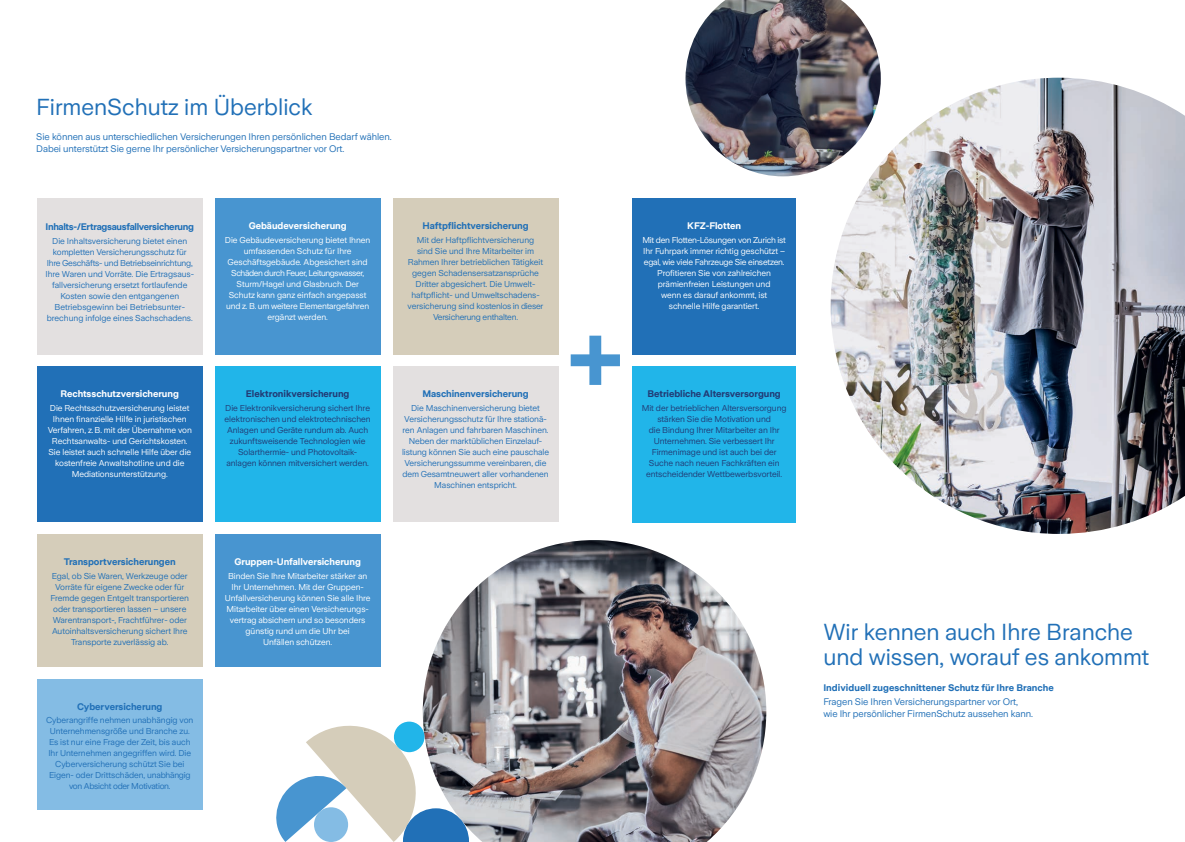
<style>
.page{position:relative;width:1185px;height:842px;background:#fff}
.page>*{position:absolute;margin:0;border:0;box-sizing:border-box;transform-origin:0 0}
.t1{font:23px/25px "Zurich Sans";color:#2170b7}
.t2{font:9.5px/12px "Zurich Sans";letter-spacing:-.005em;color:#2170b7}
.t3{font:700 9.5px "Zurich Sans";letter-spacing:-.005em;color:#2170b7}
.t4{font:700 9.5px "Zurich Sans";letter-spacing:-.005em;color:#fff}
.t5{font:700 9.5px "Zurich Sans";letter-spacing:-.005em;color:#213b75}
.t6{font:700 9.5px "Zurich Sans";letter-spacing:-.035em;color:#2170b7}
.t7{font:8.5px/11px "Zurich Sans";letter-spacing:-.005em;color:#2170b7;text-align:center}
.t8{font:8.5px/11px "Zurich Sans";letter-spacing:-.005em;color:#fff;text-align:center}
.t9{font:8.5px/11px "Zurich Sans";letter-spacing:-.005em;color:#213b75;text-align:center}
</style>
<div class="page">
<div style="left:37px;top:198px;width:166px;height:156px;background:#e3e0e0"></div>
<div style="left:215px;top:198px;width:166px;height:156px;background:#4895d0"></div>
<div style="left:37px;top:534px;width:166px;height:132px;background:#d5cdba"></div>
<div style="left:215px;top:534px;width:166px;height:132px;background:#4895d0"></div>
<div style="left:37px;top:679px;width:166px;height:130px;background:#84bce4"></div>
<div style="left:215px;top:366px;width:166px;height:156px;background:#21b5e9"></div>
<div style="left:393px;top:366px;width:165px;height:156px;background:#e3e0e0"></div>
<div style="left:393px;top:198px;width:165px;height:156px;background:#d5cdba"></div>
<div style="left:37px;top:366px;width:166px;height:156px;background:#2170b7"></div>
<svg style="left:571px;top:336px;width:49px;height:49px"></svg>
<div style="left:632px;top:198px;width:164px;height:156px;background:#2170b7"></div>
<div style="left:632px;top:366px;width:164px;height:156px;background:#21b5e9"></div>
<img style="left:423px;top:540px;width:343px;height:302px">
<img style="left:685px;top:0;width:196px;height:176px">
<img style="left:831px;top:78px;width:354px;height:456px">
<svg style="left:276px;top:718px;width:193px;height:124px"></svg>
<div style="left:314px;top:807px;width:34px;height:35px;background:#84bce4;border-radius:50%"></div>
<div style="left:394px;top:722px;width:30px;height:30px;background:#21b5e9;border-radius:50%"></div>
<h1 class="t1" style="left:36px;top:95px;width:278px">FirmenSchutz im Überblick</h1>
<p class="t2" style="left:36px;top:131px;width:357px">Sie können aus unterschiedlichen Versicherungen Ihren persönlichen Bedarf wählen.<br>Dabei unterstützt Sie gerne Ihr persönlicher Versicherungspartner vor Ort.</p>
<p class="t6" style="left:46px;top:222px;width:150px">Inhalts-/Ertragsausfallversicherung</p>
<p class="t7" style="left:45px;top:236px;width:150px">Die Inhaltsversicherung bietet einen kompletten Versicherungsschutz für Ihre Geschäfts- und Betriebseinrichtung, Ihre Waren und Vorräte. Die Ertragsaus&shy;fallversicherung ersetzt fortlaufende Kosten sowie den entgangenen Betriebsgewinn bei Betriebsunter&shy;brechung infolge eines Sachschadens.</p>
<p class="t4" style="left:61px;top:389px;width:120px">Rechtsschutzversicherung</p>
<p class="t8" style="left:48px;top:403px;width:146px">Die Rechtsschutzversicherung leistet Ihnen finanzielle Hilfe in juristischen Verfahren, z.B. mit der Übernahme von Rechtsanwalts- und Gerichtskosten.<br>Sie leistet auch schnelle Hilfe über die kostenfreie Anwaltshotline und die Mediationsunterstützung.</p>
<p class="t4" style="left:249px;top:221px;width:99px">Gebäudeversicherung</p>
<p class="t8" style="left:225px;top:235px;width:147px">Die Gebäudeversicherung bietet Ihnen umfassenden Schutz für Ihre Geschäftsgebäude. Abgesichert sind Schäden durch Feuer, Leitungswasser, Sturm/Hagel und Glasbruch. Der Schutz kann ganz einfach angepasst und z. B. um weitere Elementargefahren ergänzt werden.</p>
<p class="t5" style="left:246px;top:389px;width:105px">Elektronikversicherung</p>
<p class="t9" style="left:225px;top:403px;width:148px">Die Elektronikversicherung sichert Ihre elektronischen und elektrotechnischen Anlagen und Geräte rundum ab. Auch zukunftsweisende Technologien wie Solarthermie- und Photovoltaik&shy;anlagen können mitversichert werden.</p>
<p class="t3" style="left:422px;top:221px;width:108px">Haftpflichtversicherung</p>
<p class="t7" style="left:408px;top:235px;width:137px">Mit der Haftpflichtversicherung<br>sind Sie und Ihre Mitarbeiter im Rahmen Ihrer betrieblichen Tätigkeit gegen Schadensersatzansprüche Dritter abgesichert. Die Umwelt&shy;haftpflicht- und Umweltschadens&shy;versicherung sind kostenlos in dieser Versicherung enthalten.</p>
<p class="t3" style="left:422px;top:389px;width:108px">Maschinenversicherung</p>
<p class="t7" style="left:402px;top:403px;width:149px">Die Maschinenversicherung bietet Versicherungsschutz für Ihre stationä&shy;ren Anlagen und fahrbaren Maschinen.<br>Neben der marktüblichen Einzelauf&shy;listung können Sie auch eine pauschale Versicherungssumme vereinbaren, die dem Gesamtneuwert aller vorhandenen Maschinen entspricht.</p>
<p class="t3" style="left:64px;top:557px;width:113px">Transportversicherungen</p>
<p class="t7" style="left:50px;top:571px;width:140px">Egal, ob Sie Waren, Werkzeuge oder Vorräte für eigene Zwecke oder für Fremde gegen Entgelt transportieren oder transportieren lassen – unsere Warentransport-, Frachtführer- oder Autoinhaltsversicherung sichert Ihre Transporte zuverlässig ab.</p>
<p class="t3" style="left:77px;top:701px;width:87px">Cyberversicherung</p>
<p class="t7" style="left:46px;top:715px;width:149px">Cyberangriffe nehmen unabhängig von Unternehmensgröße und Branche zu.<br>Es ist nur eine Frage der Zeit, bis auch Ihr Unternehmen angegriffen wird. Die Cyberversicherung schützt Sie bei Eigen- oder Drittschäden, unabhängig von Absicht oder Motivation.</p>
<p class="t4" style="left:234px;top:557px;width:128px">Gruppen-Unfallversicherung</p>
<p class="t8" style="left:225px;top:571px;width:147px">Binden Sie Ihre Mitarbeiter stärker an Ihr Unternehmen. Mit der Gruppen-Unfallversicherung können Sie alle Ihre Mitarbeiter über einen Versicherungs&shy;vertrag absichern und so besonders günstig rund um die Uhr bei<br>Unfällen schützen.</p>
<p class="t4" style="left:687px;top:221px;width:55px">KFZ-Flotten</p>
<p class="t8" style="left:642px;top:235px;width:145px">Mit den Flotten-Lösungen von Zurich ist Ihr Fuhrpark immer richtig geschützt – egal, wie viele Fahrzeuge Sie einsetzen.<br>Profitieren Sie von zahlreichen prämienfreien Leistungen und<br>wenn es darauf ankommt, ist<br>schnelle Hilfe garantiert.</p>
<p class="t5" style="left:647px;top:389px;width:135px">Betriebliche Altersversorgung</p>
<p class="t9" style="left:642px;top:403px;width:146px">Mit der betrieblichen Altersversorgung stärken Sie die Motivation und<br>die Bindung Ihrer Mitarbeiter an Ihr Unternehmen. Sie verbessert Ihr Firmenimage und ist auch bei der Suche nach neuen Fachkräften ein entscheidender Wettbewerbsvorteil.</p>
<h1 class="t1" style="left:823px;top:620px;width:327px">Wir kennen auch Ihre Branche und wissen, worauf es ankommt</h1>
<p class="t3" style="left:823px;top:683px;width:232px">Individuell zugeschnittener Schutz für Ihre Branche</p>
<p class="t2" style="left:823px;top:696px;width:211px">Fragen Sie Ihren Versicherungspartner vor Ort, wie Ihr persönlicher FirmenSchutz aussehen kann.</p>
</div>
